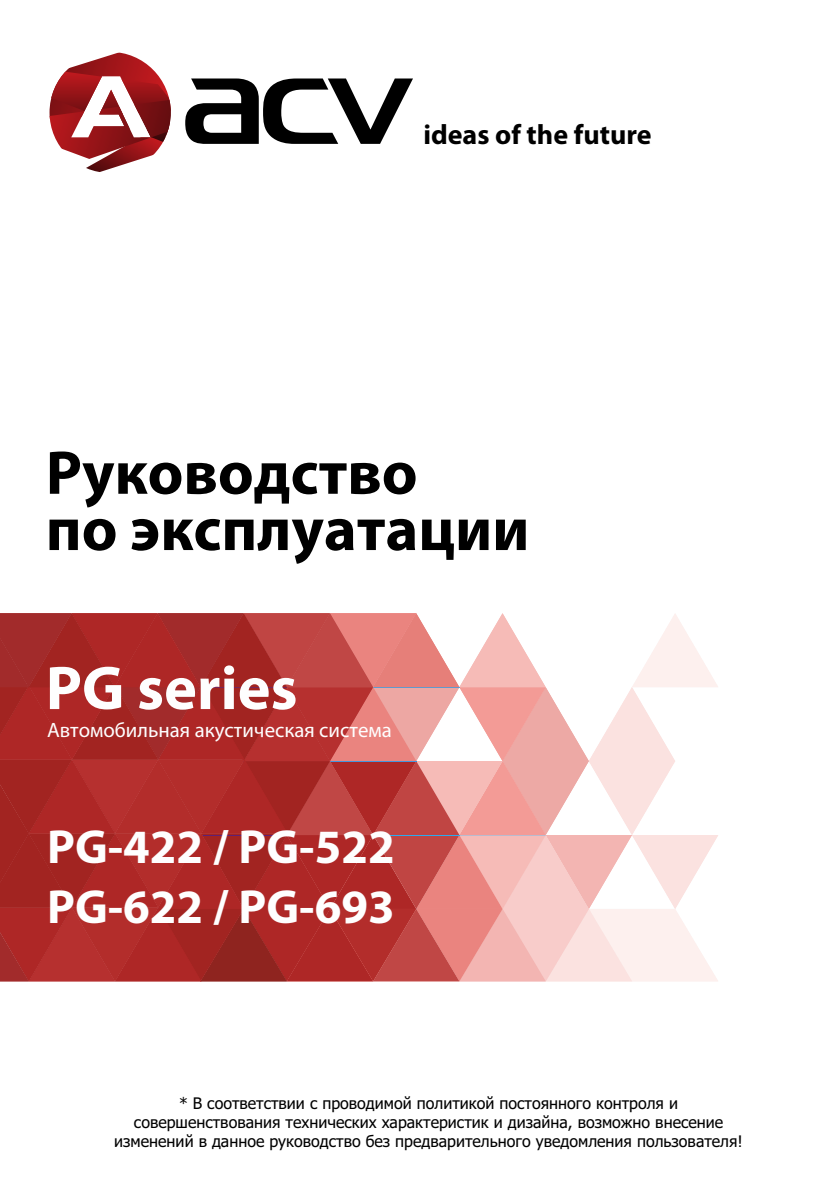
<style>
.page{position:relative;width:840px;height:1191px;background:#fff}
.page>*{position:absolute;margin:0;border:0;box-sizing:border-box;transform-origin:0 0}
.t1{font:700 62.2px/56.2px "Myriad Pro";color:#000}
.t2{font:700 62.2px "Myriad Pro";color:#fefefe}
.t3{font:700 48px/59.4px "Myriad Pro";color:#fefefe}
.t4{font:700 28px "Myriad Pro";color:#000}
.t5{font:20.8px "Myriad Pro";color:#fefefe}
.t6{font:16px/19.2px "Tahoma";color:#000;text-align:center}
</style>
<div class="page">
<svg style="left:0;top:613px;width:717px;height:368px;background:#cd7472"></svg>
<svg style="left:49px;top:52px;width:122px;height:120px"></svg>
<svg style="left:185px;top:78px;width:228px;height:66px"></svg>
<h3 class="t4" style="left:423px;top:123px;width:229px">ideas of the future</h3>
<h1 class="t1" style="left:46px;top:450px;width:485px">Руководство<br>по эксплуатации</h1>
<h1 class="t2" style="left:46px;top:662px;width:253px">PG series</h1>
<h3 class="t5" style="left:47px;top:722px;width:346px">Автомобильная акустическая система</h3>
<h2 class="t3" style="left:47px;top:821px;width:349px">PG-422 / PG-522<br>PG-622 / PG-693</h2>
<p class="t6" style="left:114px;top:1094px;width:629px">* В соответствии с проводимой политикой постоянного контроля и совершенствования технических характеристик и дизайна, возможно внесение изменений в данное руководство без предварительного уведомления пользователя!</p>
</div>
